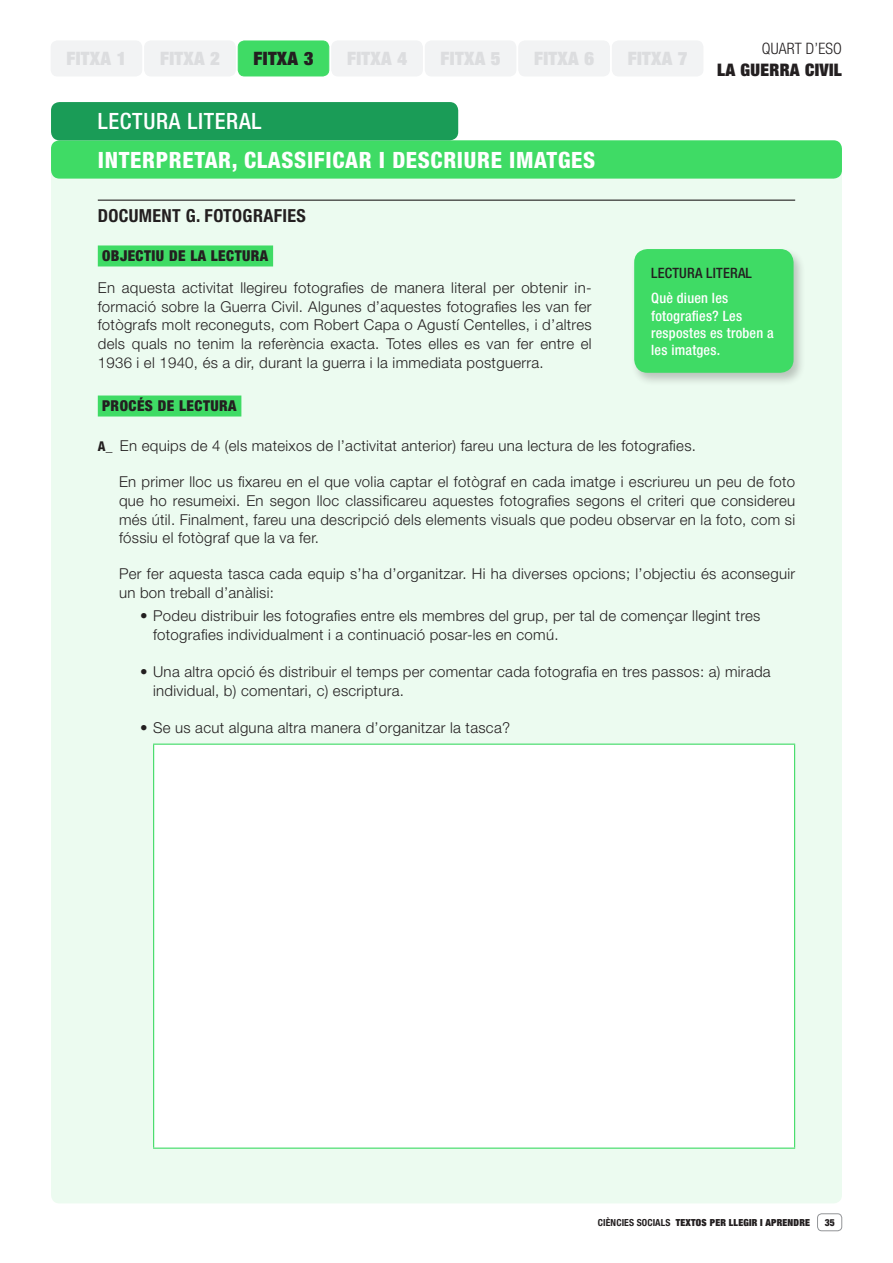
<style>
.page{position:relative;width:893px;height:1263px;background:#fff}
.page>*{position:absolute;margin:0;border:0;box-sizing:border-box;transform-origin:0 0}
.t1{font:800 condensed 22.5px "Helvetica Neue LT Std";letter-spacing:.03em;color:#fff}
.t2{font:500 condensed 22.5px "Helvetica Neue LT Std";letter-spacing:.03em;color:#fff}
.t3{font:900 condensed 18.45px "Helvetica Neue LT Std";letter-spacing:.02em;color:#dcdddf}
.t4{font:900 condensed 18.45px "Helvetica Neue LT Std";letter-spacing:.02em;color:#231f20}
.TÍTOL_-_Text_seguit{font:700 condensed 18px "Helvetica Neue LT Std";letter-spacing:.02em;color:#231f20}
.t5{font:900 condensed 17.25px "Helvetica Neue LT Std";letter-spacing:.02em;color:#231f20}
.t6{font:300 condensed 15.75px "Helvetica Neue LT Std";letter-spacing:.01em;color:#231f20}
.TextSeguit{font:300 15px/18.8px "Helvetica Neue LT Std";letter-spacing:.02em;color:#231f20}
.TS_llista_A___B{font:300 15px/18.8px "Helvetica Neue LT Std";letter-spacing:.02em;color:#231f20;text-align:justify}
.Capç_GROGA_-_TS{font:900 condensed 15px "Helvetica Neue LT Std";letter-spacing:.03em;color:#231f20}
.ATENCIÓ{font:500 condensed 14.25px/17.1px "Helvetica Neue LT Std";letter-spacing:.015em;color:#fff}
.ATENCIÓ-2{font:500 condensed 14.25px "Helvetica Neue LT Std";letter-spacing:.015em;color:#231f20}
.t7{font:900 condensed 9.75px "Helvetica Neue LT Std";letter-spacing:.02em;color:#231f20}
.t8{font:700 condensed 9.75px "Helvetica Neue LT Std";letter-spacing:.01em;color:#231f20}
.t9{font:900 condensed 9.75px "Helvetica Neue LT Std";color:#231f20}
.s1{font-weight:800;font-stretch:condensed;font-size:13.5px}
</style>
<div class="page">
<div style="left:817px;top:1213px;width:25px;height:18px;border:1px solid #939598;border-radius:4px"></div>
<div style="left:612px;top:41px;width:91px;height:35px;background:#f2f3f4;border-radius:6px"></div>
<div style="left:612px;top:41px;width:91px;height:35px;border:1px solid #f2f3f4;border-radius:6px"></div>
<div style="left:51px;top:41px;width:91px;height:35px;background:#f2f3f4;border-radius:6px"></div>
<div style="left:51px;top:41px;width:91px;height:35px;border:1px solid #f2f3f4;border-radius:6px"></div>
<div style="left:332px;top:41px;width:90px;height:35px;background:#f2f3f4;border-radius:6px"></div>
<div style="left:332px;top:41px;width:90px;height:35px;border:1px solid #f2f3f4;border-radius:6px"></div>
<div style="left:425px;top:41px;width:91px;height:35px;background:#f2f3f4;border-radius:6px"></div>
<div style="left:425px;top:41px;width:91px;height:35px;border:1px solid #f2f3f4;border-radius:6px"></div>
<div style="left:519px;top:41px;width:90px;height:35px;background:#f2f3f4;border-radius:6px"></div>
<div style="left:519px;top:41px;width:90px;height:35px;border:1px solid #f2f3f4;border-radius:6px"></div>
<div style="left:51px;top:140px;width:791px;height:1063px;background:#ecfbf0;border-radius:9px"></div>
<div style="left:238px;top:41px;width:91px;height:35px;background:#3fdb65;border-radius:6px"></div>
<div style="left:238px;top:41px;width:91px;height:35px;border:1px solid #3fdb65;border-radius:6px"></div>
<div style="left:145px;top:41px;width:90px;height:35px;background:#f2f3f4;border-radius:6px"></div>
<div style="left:145px;top:41px;width:90px;height:35px;border:1px solid #f2f3f4;border-radius:6px"></div>
<div style="left:51px;top:140px;width:791px;height:39px;background:#3fdb65;border-radius:9px"></div>
<hr style="left:98px;top:200px;width:697px;height:1px;background:#231f20">
<div style="left:98px;top:245px;width:175px;height:21px;background:#3fdb65"></div>
<div style="left:98px;top:395px;width:143px;height:21px;background:#3fdb65"></div>
<div style="left:154px;top:744px;width:641px;height:404px;background:#fff"></div>
<hr style="left:153px;top:745px;width:1px;height:402px;background:#3fdb65">
<hr style="left:153px;top:744px;width:642px;height:1px;background:#3fdb65">
<hr style="left:794px;top:745px;width:1px;height:402px;background:#3fdb65">
<hr style="left:153px;top:1147px;width:642px;height:2px;background:#3fdb65">
<div style="left:630px;top:247px;width:176px;height:140px;background:#231f20;opacity:.25"></div>
<div style="left:634px;top:249px;width:159px;height:124px;background:#3fdb65;border-radius:13px"></div>
<div style="left:51px;top:102px;width:407px;height:38px;background:#1a9c57;border-radius:9px"></div>
<p class="t3" style="left:67px;top:47px;width:61px">FITXA 1</p>
<p class="t3" style="left:160px;top:47px;width:61px">FITXA 2</p>
<p class="t4" style="left:254px;top:47px;width:61px">FITXA 3</p>
<p class="t3" style="left:347px;top:47px;width:61px">FITXA 4</p>
<p class="t3" style="left:441px;top:47px;width:61px">FITXA 5</p>
<p class="t3" style="left:534px;top:47px;width:61px">FITXA 6</p>
<p class="t3" style="left:628px;top:47px;width:61px">FITXA 7</p>
<p class="t2" style="left:98px;top:108px;width:165px">LECTURA LITERAL</p>
<p class="t6" style="left:762px;top:40px;width:81px">QUART D’ESO</p>
<p class="t5" style="left:717px;top:59px;width:126px">LA GUERRA CIVIL</p>
<p class="t1" style="left:98px;top:146px;width:499px">INTERPRETAR, CLASSIFICAR I DESCRIURE IMATGES</p>
<p class="TÍTOL_-_Text_seguit" style="left:98px;top:205px;width:209px">DOCUMENT G. FOTOGRAFIES</p>
<p class="Capç_GROGA_-_TS" style="left:102px;top:247px;width:168px">OBJECTIU DE LA LECTURA</p>
<p class="TextSeguit" style="left:98px;top:278px;width:495px;text-align:justify">En aquesta activitat llegireu fotografies de manera literal per obtenir in&shy;formació sobre la Guerra Civil. Algunes d’aquestes fotografies les van fer fotògrafs molt reconeguts, com Robert Capa o Agustí Centelles, i d’altres dels quals no tenim la referència exacta. Totes elles es van fer entre el 1936 i el 1940, és a dir, durant la guerra i la immediata postguerra.</p>
<p class="Capç_GROGA_-_TS" style="left:102px;top:397px;width:136px">PROCÉS DE LECTURA</p>
<p class="TextSeguit" style="left:98px;top:436px;width:600px"><span class="s1">a_</span> En equips de 4 (els mateixos de l’activitat anterior) fareu una lectura de les fotografies.</p>
<p class="TS_llista_A___B" style="left:119px;top:472px;width:678px">En primer lloc us fixareu en el que volia captar el fotògraf en cada imatge i escriureu un peu de foto que ho resumeixi. En segon lloc classificareu aquestes fotografies segons el criteri que considereu més útil. Finalment, fareu una descripció dels elements visuals que podeu observar en la foto, com si fóssiu el fotògraf que la va fer.</p>
<p class="TS_llista_A___B" style="left:119px;top:564px;width:678px">Per fer aquesta tasca cada equip s’ha d’organitzar. Hi ha diverses opcions; l’objectiu és aconseguir un bon treball d’anàlisi:</p>
<p class="TextSeguit" style="left:153px;top:606px;width:609px;text-indent:-13px">• Podeu distribuir les fotografies entre els membres del grup, per tal de començar llegint tres fotografies individualment i a continuació posar-les en comú.</p>
<p class="TextSeguit" style="left:153px;top:662px;width:619px;text-indent:-13px">• Una altra opció és distribuir el temps per comentar cada fotografia en tres passos: a) mirada individual, b) comentari, c) escriptura.</p>
<p class="TextSeguit" style="left:140px;top:718px;width:371px">• Se us acut alguna altra manera d’organitzar la tasca?</p>
<p class="ATENCIÓ-2" style="left:651px;top:264px;width:102px">LECTURA LITERAL</p>
<p class="ATENCIÓ" style="left:651px;top:290px;width:124px">Què diuen les fotografies? Les respostes es troben a les imatges.</p>
<p class="t8" style="left:598px;top:1217px;width:74px">CIÈNCIES SOCIALS</p>
<p class="t7" style="left:676px;top:1216px;width:136px">TEXTOS PER LLEGIR I APRENDRE</p>
<p class="t9" style="left:825px;top:1216px;width:12px">35</p>
</div>
